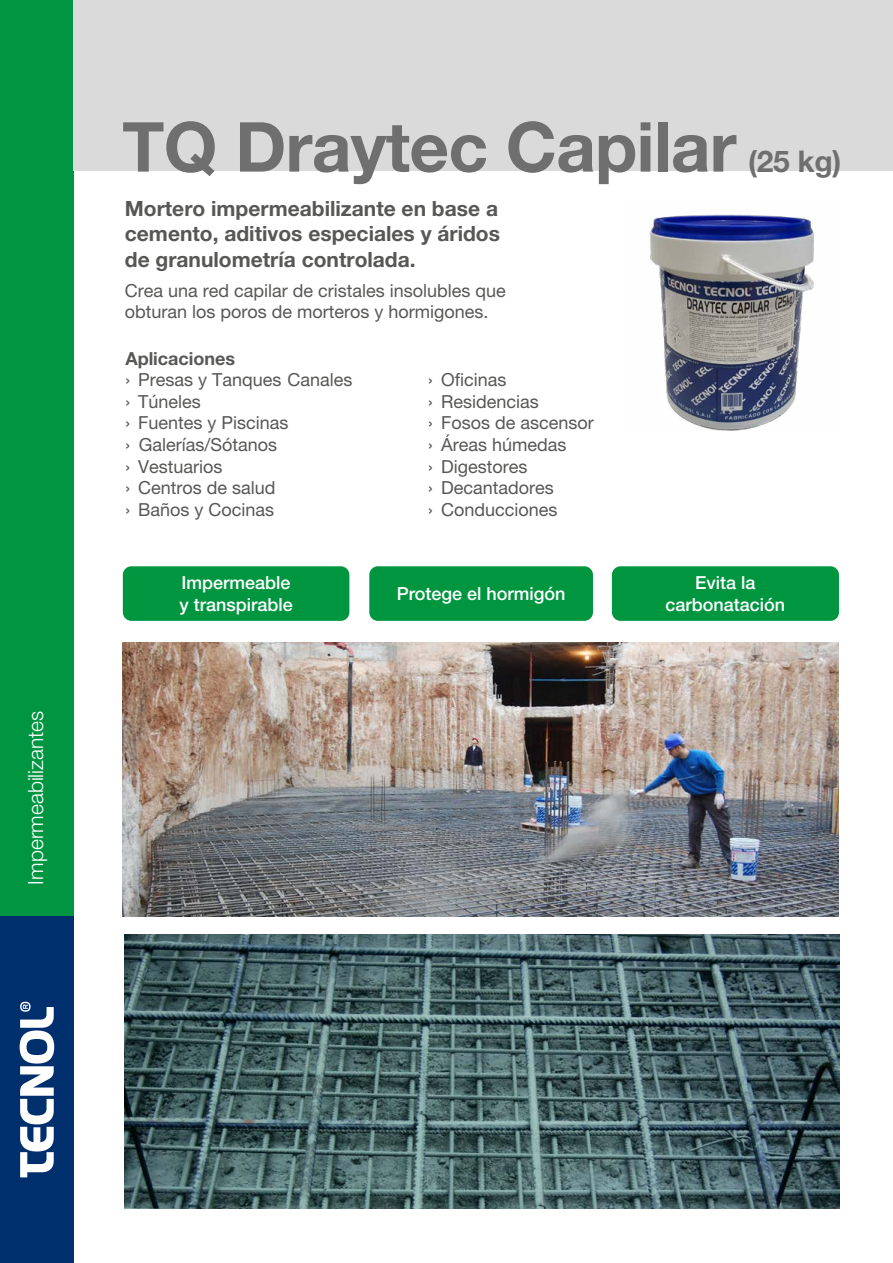
<style>
.page{position:relative;width:893px;height:1263px;background:#fff}
.page>*{position:absolute;margin:0;border:0;box-sizing:border-box;transform-origin:0 0}
.t1{font:700 69px "Helvetica Neue";letter-spacing:-.01em;color:#706f6f}
.t2{font:700 30px "Helvetica Neue";color:#706f6f}
.t3{font:700 21px/25.2px "Helvetica Neue LT Pro";color:#575756;text-align:justify}
.t4{font:300 21px "Helvetica Neue";color:#fff}
.t5{font:18px/21.6px "Helvetica Neue LT Pro";color:#575756}
.t6{font:500 18px/21.6px "Helvetica Neue LT Pro";color:#fff}
.t7{font:700 18px "Helvetica Neue LT Pro";color:#575756}
</style>
<div class="page">
<div style="left:0;top:0;width:74px;height:1263px;background:#009641"></div>
<div style="left:0;top:916px;width:74px;height:347px;background:#002f6e"></div>
<svg style="left:20px;top:1002px;width:34px;height:175px"></svg>
<div style="left:74px;top:0;width:819px;height:171px;background:#dadada"></div>
<img style="left:124px;top:934px;width:715px;height:275px">
<img style="left:123px;top:642px;width:716px;height:275px">
<div style="left:123px;top:566px;width:226px;height:55px;background:#009640;border-radius:9px"></div>
<div style="left:612px;top:566px;width:227px;height:55px;background:#009640;border-radius:9px"></div>
<div style="left:369px;top:566px;width:224px;height:55px;background:#009640;border-radius:9px"></div>
<img style="left:649px;top:214px;width:165px;height:216px">
<p class="t4" style="left:23px;top:884px;width:175px;rotate:-90deg">Impermeabilizantes</p>
<h1 class="t1" style="left:122px;top:104px;width:616px">TQ Draytec Capilar</h1>
<p class="t3" style="left:125px;top:196px;width:377px">Mortero impermeabilizante en base a cemento, aditivos especiales y áridos de granulometría controlada.</p>
<p class="t5" style="left:125px;top:279px;width:383px">Crea una red capilar de cristales insolubles que obturan los poros de morteros y hormigones.</p>
<p class="t7" style="left:125px;top:347px;width:111px">Aplicaciones</p>
<p class="t5" style="left:125px;top:369px;width:228px">› Presas y Tanques Canales › Túneles<br>› Fuentes y Piscinas<br>› Galerías/Sótanos<br>› Vestuarios<br>› Centros de salud<br>› Baños y Cocinas</p>
<p class="t5" style="left:428px;top:369px;width:167px">› Oficinas<br>› Residencias<br>› Fosos de ascensor › Áreas húmedas<br>› Digestores<br>› Decantadores<br>› Conducciones</p>
<h2 class="t2" style="left:748px;top:142px;width:95px">(25 kg)</h2>
<p class="t6" style="left:179px;top:572px;width:115px">Impermeable y transpirable</p>
<p class="t6" style="left:665px;top:572px;width:121px;text-align:center">Evita la carbonatación</p>
<p class="t6" style="left:397px;top:583px;width:170px">Protege el hormigón</p>
</div>
